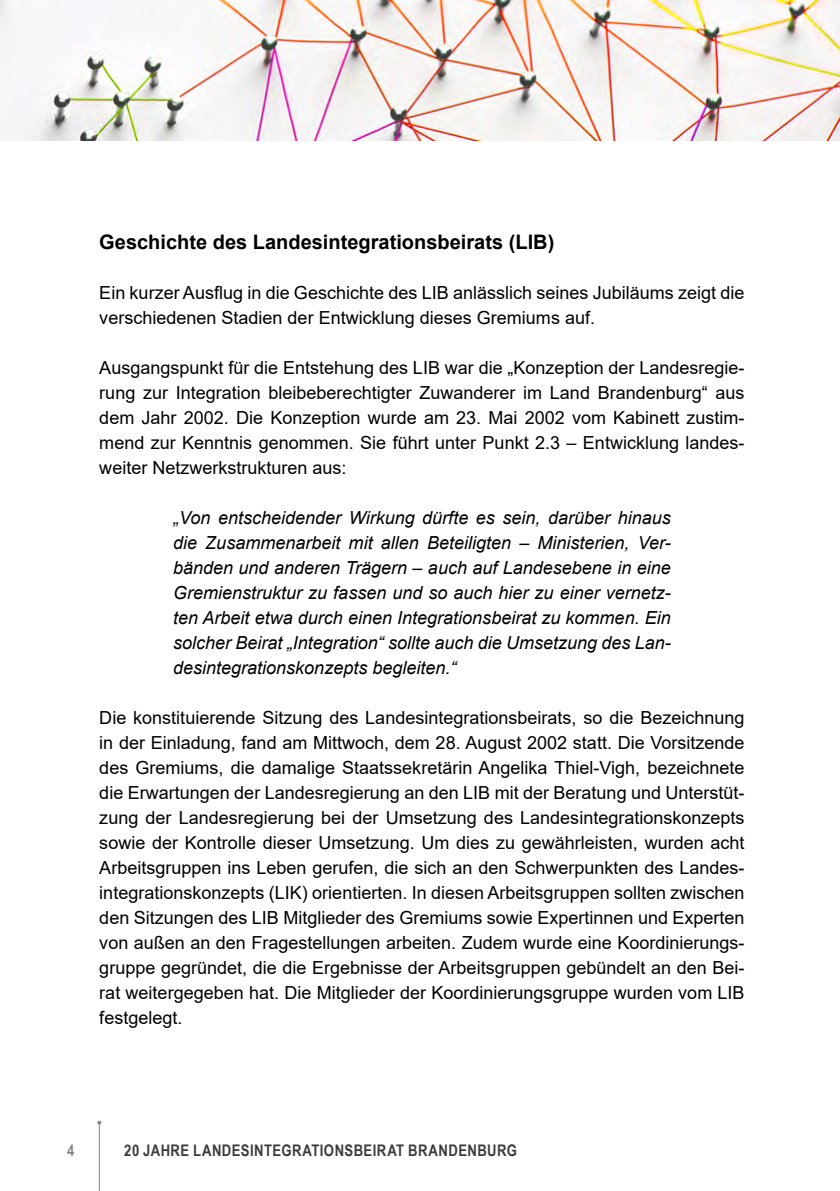
<style>
.page{position:relative;width:840px;height:1191px;background:#fff}
.page>*{position:absolute;margin:0;border:0;box-sizing:border-box;transform-origin:0 0}
.t1{font:700 20px "Arial";color:#000}
.t2{font:18px/25px "Arial";color:#000;text-align:justify}
.t3{font:italic 18px/25px "Arial";color:#000;text-align:justify}
.t4{font:700 16px "Arial Narrow";letter-spacing:.025em;color:#3c3c3b}
.t5{font:700 16px "Arial Narrow";color:#878787}
</style>
<div class="page">
<hr style="left:99px;top:1122px;width:1px;height:69px;background:#878787">
<svg style="left:97px;top:1120px;width:4px;height:4px"></svg>
<img style="left:0;top:0;width:839px;height:140px">
<h2 class="t1" style="left:99px;top:228px;width:456px">Geschichte des Landesintegrationsbeirats (LIB)</h2>
<p class="t2" style="left:99px;top:280px;width:646px">Ein kurzer Ausflug in die Geschichte des LIB anlässlich seines Jubiläums zeigt die verschiedenen Stadien der Entwicklung dieses Gremiums auf.</p>
<p class="t2" style="left:99px;top:355px;width:646px">Ausgangspunkt für die Entstehung des LIB war die „Konzeption der Landesregie&shy;rung zur Integration bleibeberechtigter Zuwanderer im Land Brandenburg“ aus dem Jahr 2002. Die Konzeption wurde am 23. Mai 2002 vom Kabinett zustim&shy;mend zur Kenntnis genommen. Sie führt unter Punkt 2.3 – Entwicklung landes&shy;weiter Netzwerkstrukturen aus:</p>
<p class="t3" style="left:173px;top:505px;width:499px">„Von entscheidender Wirkung dürfte es sein, darüber hinaus die Zusammenarbeit mit allen Beteiligten – Ministerien, Ver&shy;bänden und anderen Trägern – auch auf Landesebene in eine Gremienstruktur zu fassen und so auch hier zu einer vernetz&shy;ten Arbeit etwa durch einen Integrationsbeirat zu kommen. Ein solcher Beirat „Integration“ sollte auch die Umsetzung des Lan&shy;desintegrationskonzepts begleiten.“</p>
<p class="t2" style="left:99px;top:705px;width:646px">Die konstituierende Sitzung des Landesintegrationsbeirats, so die Bezeichnung in der Einladung, fand am Mittwoch, dem 28. August 2002 statt. Die Vorsitzende des Gremiums, die damalige Staatssekretärin Angelika Thiel-Vigh, bezeichnete die Erwartungen der Landesregierung an den LIB mit der Beratung und Unterstüt&shy;zung der Landesregierung bei der Umsetzung des Landesintegrationskonzepts sowie der Kontrolle dieser Umsetzung. Um dies zu gewährleisten, wurden acht Arbeitsgruppen ins Leben gerufen, die sich an den Schwerpunkten des Landes&shy;integrationskonzepts (LIK) orientierten. In diesen Arbeitsgruppen sollten zwischen den Sitzungen des LIB Mitglieder des Gremiums sowie Expertinnen und Experten von außen an den Fragestellungen arbeiten. Zudem wurde eine Koordinierungs&shy;gruppe gegründet, die die Ergebnisse der Arbeitsgruppen gebündelt an den Bei&shy;rat weitergegeben hat. Die Mitglieder der Koordinierungsgruppe wurden vom LIB festgelegt.</p>
<p class="t5" style="left:67px;top:1138px;width:9px">4</p>
<p class="t4" style="left:124px;top:1138px;width:394px">20 JAHRE LANDESINTEGRATIONSBEIRAT BRANDENBURG</p>
</div>
